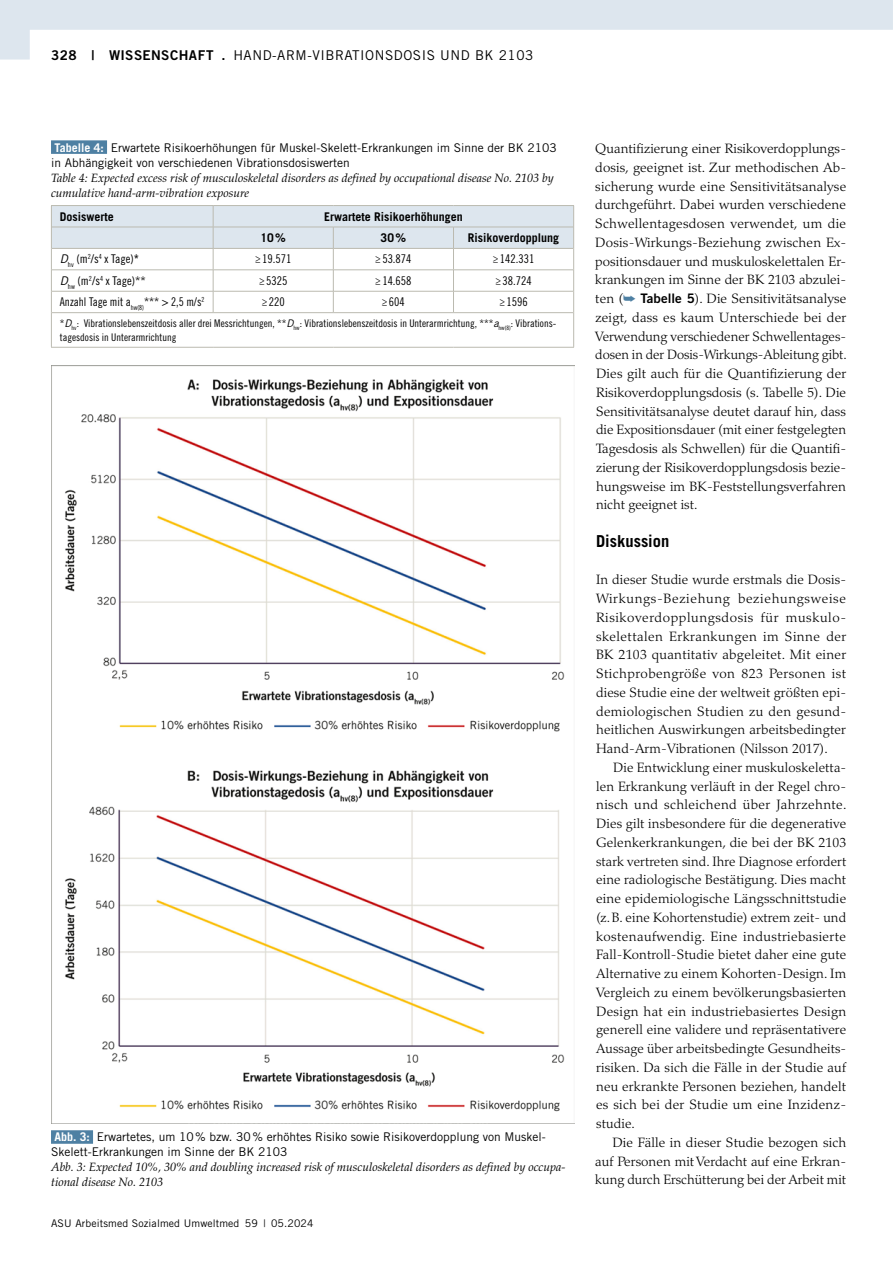
<style>
.page{position:relative;width:893px;height:1263px;background:#fff}
.page>*{position:absolute;margin:0;border:0;box-sizing:border-box;transform-origin:0 0}
.t1{font:700 16.5px "Trade Gothic LT Std";color:#000}
.t2{font:300 13.5px/18.8px "Palatino LT Std";letter-spacing:.01em;color:#000;text-align:justify}
.t3{font:13.5px "Trade Gothic LT Std";letter-spacing:.04em;color:#000}
.t4{font:13.5px "Trade Gothic LT Std Bd 2";letter-spacing:.035em;color:#000}
.t5{font:12px/15px "Trade Gothic LT Std";color:#000}
.t6{font:italic 12px/15px "Palatino LT Std";color:#000}
.t7{font:12px "Trade Gothic LT Std Cn 18";color:#000}
.t8{font:700 12px "Trade Gothic LT Std";color:#000}
.t9{font:12px "Trade Gothic LT Std Cn 18";color:#000;scale:.95 1}
.t10{font:10.5px/14.2px "Trade Gothic LT Std Cn 18";color:#000}
.t11{font:10.5px "Trade Gothic LT Std";letter-spacing:.01em;color:#000}
.s1{font-family:"Trade Gothic LT Std"}
.s2{font-weight:700;color:#fff}
.s3{font-family:"Trade Gothic LT Std";font-style:italic}
.s4{font-family:"Trade Gothic LT Std";font-weight:700}
.s5{color:#4e80a3}
.s6{font-family:"Trade Gothic LT Std Bd 2";font-weight:400;font-size:13.2px}
</style>
<div class="page">
<hr style="left:51px;top:205px;width:162px;height:1px;background:#bbbab0">
<hr style="left:213px;top:205px;width:120px;height:1px;background:#bbbab0">
<hr style="left:333px;top:205px;width:120px;height:1px;background:#bbbab0">
<hr style="left:453px;top:205px;width:121px;height:1px;background:#bbbab0">
<svg style="left:51px;top:206px;width:523px;height:107px"></svg>
<hr style="left:213px;top:227px;width:120px;height:1px;background:#bbbab0">
<hr style="left:333px;top:227px;width:120px;height:1px;background:#bbbab0">
<hr style="left:453px;top:227px;width:120px;height:1px;background:#bbbab0">
<hr style="left:52px;top:312px;width:161px;height:1px;background:#bbbab0">
<hr style="left:213px;top:312px;width:120px;height:1px;background:#bbbab0">
<hr style="left:333px;top:312px;width:120px;height:1px;background:#bbbab0">
<hr style="left:453px;top:312px;width:120px;height:1px;background:#bbbab0">
<hr style="left:51px;top:313px;width:1px;height:34px;background:#bbbab0">
<hr style="left:573px;top:313px;width:1px;height:34px;background:#bbbab0">
<hr style="left:51px;top:347px;width:162px;height:1px;background:#bbbab0">
<hr style="left:213px;top:347px;width:120px;height:1px;background:#bbbab0">
<hr style="left:333px;top:347px;width:120px;height:1px;background:#bbbab0">
<hr style="left:453px;top:347px;width:121px;height:1px;background:#bbbab0">
<div style="left:51px;top:140px;width:56px;height:14px;background:#4e80a3"></div>
<img style="left:51px;top:366px;width:524px;height:758px">
<div style="left:51px;top:1130px;width:42px;height:14px;background:#4e80a3"></div>
<svg style="left:0;top:0;width:893px;height:60px;fill:#e4ebf1"></svg>
<p class="t4" style="left:51px;top:46px;width:203px">328 | WISSENSCHAFT . <span class="s1">Hand</span></p>
<p class="t3" style="left:272px;top:47px;width:58px">-Arm-Vibrationsdosis</p>
<p class="t3" style="left:440px;top:47px;width:95px">und BK 2103</p>
<p class="t5" style="left:51px;top:140px;width:507px"><span class="s2">Tabelle 4:</span> Erwartete Risikoerhöhungen für Muskel-Skelett-Erkrankungen im Sinne der BK 2103 in Abhängigkeit von verschiedenen Vibrationsdosiswerten</p>
<p class="t6" style="left:51px;top:170px;width:504px">Table 4: Expected excess risk of musculoskeletal disorders as defined by occupational disease No. 2103 by cumulative hand-arm-vibration exposure</p>
<p class="t8" style="left:60px;top:209px;width:55px">Dosiswerte</p>
<p class="t8" style="left:324px;top:209px;width:140px">Erwartete Risikoerhöhungen</p>
<p class="t8" style="left:260px;top:230px;width:27px">10%</p>
<p class="t8" style="left:381px;top:230px;width:27px">30%</p>
<p class="t8" style="left:468px;top:230px;width:93px">Risikoverdopplung</p>
<p class="t7" style="left:60px;top:252px;width:81px"><span class="s3">D</span><sub>hv</sub> (m<sup>2</sup>/s<sup>4</sup> x Tage)<span class="s4">*</span></p>
<p class="t7" style="left:255px;top:252px;width:38px">≥ 19.571</p>
<p class="t7" style="left:375px;top:252px;width:38px">≥ 53.874</p>
<p class="t7" style="left:493px;top:252px;width:43px">≥ 142.331</p>
<p class="t7" style="left:60px;top:273px;width:87px"><span class="s3">D</span><sub>hw</sub> (m<sup>2</sup>/s<sup>4</sup> x Tage)**</p>
<p class="t7" style="left:259px;top:273px;width:30px">≥ 5325</p>
<p class="t7" style="left:375px;top:273px;width:38px">≥ 14.658</p>
<p class="t7" style="left:495px;top:273px;width:38px">≥ 38.724</p>
<p class="t9" style="left:60px;top:295px;width:154px">Anzahl Tage mit a<sub>hw(8)</sub>*** &gt; 2,5 m/s<sup>2</sup></p>
<p class="t7" style="left:262px;top:295px;width:25px">≥ 220</p>
<p class="t7" style="left:382px;top:295px;width:25px">≥ 604</p>
<p class="t7" style="left:499px;top:295px;width:30px">≥ 1596</p>
<p class="t10" style="left:60px;top:316px;width:497px">*<span class="s3">D</span><sub>hv</sub>: Vibrationslebenszeitdosis aller drei Messrichtungen, **<span class="s3">D</span><sub>hw</sub>: Vibrationslebenszeitdosis in Unterarmrichtung, ***<span class="s3">a</span><sub>hw(8)</sub>: Vibrations&shy;tagesdosis in Unterarmrichtung</p>
<p class="t5" style="left:51px;top:1129px;width:496px"><span class="s2">Abb. 3:</span> Erwartetes, um 10% bzw. 30% erhöhtes Risiko sowie Risikoverdopplung von Muskel-<br>Skelett-Erkrankungen im Sinne der BK 2103</p>
<p class="t6" style="left:51px;top:1160px;width:516px">Abb. 3: Expected 10%, 30% and doubling increased risk of musculoskeletal disorders as defined by occupa&shy;tional disease No. 2103</p>
<p class="t11" style="left:51px;top:1217px;width:264px">ASU Arbeitsmed Sozialmed U mweltmed 59 | 05.2024</p>
<p class="t2" style="left:595px;top:139px;width:253px">Quantifizierung einer Risikoverdopplungs&shy;dosis, geeignet ist. Zur methodischen Ab&shy;sicherung wurde eine Sensitivitätsanalyse durchgeführt. Dabei wurden verschiedene Schwellentagesdosen verwendet, um die Dosis-Wirkungs-Beziehung zwischen Ex&shy;positionsdauer und muskuloskelettalen Er&shy;krankungen im Sinne der BK 2103 abzulei&shy;ten (<span class="s5">➥</span> <span class="s6">Tabelle 5</span>). Die Sensitivitätsanalyse zeigt, dass es kaum Unterschiede bei der Verwendung verschiedener Schwellentages&shy;dosen in der Dosis-Wirkungs-Ableitung gibt.<br>Dies gilt auch für die Quantifizierung der Risikoverdopplungsdosis (s. Tabelle 5). Die Sensitivitätsanalyse deutet darauf hin, dass die Expositionsdauer (mit einer festgelegten Tagesdosis als Schwellen) für die Quantifi&shy;zierung der Risikoverdopplungsdosis bezie&shy;hungsweise im BK-Feststellungsverfahren nicht geeignet ist.</p>
<p class="t1" style="left:596px;top:531px;width:75px">Diskussion</p>
<p class="t2" style="left:596px;top:571px;width:252px">In dieser Studie wurde erstmals die Dosis-Wirkungs-Beziehung beziehungsweise Risikoverdopplungsdosis für muskulo&shy;skelettalen Erkrankungen im Sinne der BK 2103 quantitativ abgeleitet. Mit einer Stichprobengröße von 823 Personen ist diese Studie eine der weltweit größten epi&shy;demiologischen Studien zu den gesund&shy;heitlichen Auswirkungen arbeitsbedingter Hand-Arm-Vibrationen (Nilsson 2017).</p>
<p class="t2" style="left:596px;top:758px;width:252px;text-align:left;text-indent:17px">Die Entwicklung einer muskuloskeletta&shy;len Erkrankung verläuft in der Regel chro&shy;nisch und schleichend über Jahrzehnte.<br>Dies gilt insbesondere für die degenerative Gelenkerkrankungen, die bei der BK 2103 stark vertreten sind. Ihre Diagnose erfordert eine radiologische Bestätigung. Dies macht eine epidemiologische Längsschnittstudie (z.B. eine Kohortenstudie) extrem zeit- und kostenaufwendig. Eine industriebasierte Fall-Kontroll-Studie bietet daher eine gute Alternative zu einem Kohorten-Design. Im Vergleich zu einem bevölkerungsbasierten Design hat ein industriebasiertes Design generell eine validere und repräsentativere Aussage über arbeitsbedingte Gesundheits&shy;risiken. Da sich die Fälle in der Studie auf neu erkrankte Personen beziehen, handelt es sich bei der Studie um eine Inzidenz&shy;studie.</p>
<p class="t2" style="left:595px;top:1133px;width:252px;text-indent:17px">Die Fälle in dieser Studie bezogen sich auf Personen mit Verdacht auf eine Erkran&shy;kung durch Erschütterung bei der Arbeit mit</p>
</div>
